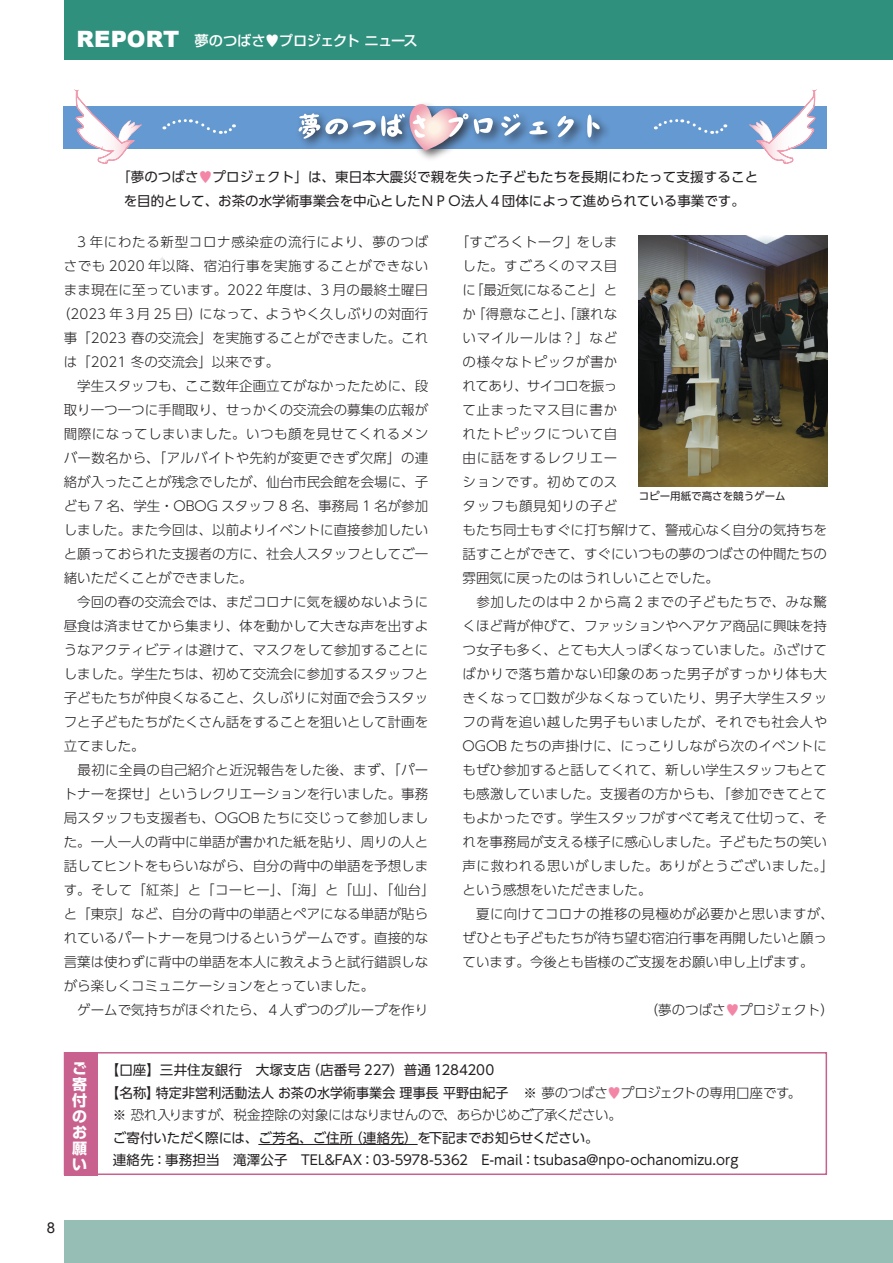
<style>
.page{position:relative;width:893px;height:1263px;background:#fff}
.page>*{position:absolute;margin:0;border:0;box-sizing:border-box;transform-origin:0 0}
.t1{font:700 15px/16.2px "Shin Go Pro";color:#fff;text-align:justify}
.t2{font:15px "Arial";color:#231f20}
.t3{font:500 14.25px "Shin Go Pro";letter-spacing:-.04em;color:#fff}
.body{font:300 13.5px/24px "UD Shin Go Pro";color:#231f20}
.body-2{font:300 13.5px/24px "UD Shin Go Pro";letter-spacing:.02em;color:#231f20}
.body-3{font:13.5px/24px "UD Shin Go Pro";letter-spacing:.005em;color:#231f20;text-align:center}
.body-4{font:300 13.5px "UD Shin Go Pro";letter-spacing:-.04em;color:#231f20}
.body-5{font:13.5px "UD Shin Go Pro";letter-spacing:-.02em;color:#231f20}
.body-6{font:300 13.5px "UD Shin Go Pro";letter-spacing:.04em;color:#231f20}
.body-7{font:300 13.5px "UD Shin Go Pro";letter-spacing:.05em;color:#231f20}
.t4{font:10.5px "UD Shin Go Pro";color:#231f20}
.s1{font-family:"Arial";font-weight:900;font-size:22.5px}
.s2{color:#f386a7}
.s3{font-weight:300}
.s4{font-weight:300;color:#f386a7}
</style>
<div class="page">
<div style="left:64px;top:0;width:829px;height:60px;background:#2f907d"></div>
<div style="left:64px;top:1220px;width:829px;height:43px;background:#97beb4"></div>
<svg style="left:160px;top:257px;width:5px;height:5px"></svg>
<div style="left:64px;top:106px;width:763px;height:43px;background:#6599d1"></div>
<div style="left:295px;top:100px;width:317px;height:62px;background:#231f20;opacity:.7"></div>
<svg style="left:299px;top:104px;width:169px;height:47px"></svg>
<svg style="left:474px;top:118px;width:19px;height:16px"></svg>
<svg style="left:501px;top:114px;width:19px;height:22px"></svg>
<svg style="left:529px;top:121px;width:18px;height:13px"></svg>
<svg style="left:557px;top:116px;width:17px;height:21px"></svg>
<svg style="left:587px;top:115px;width:13px;height:22px"></svg>
<svg style="left:164px;top:119px;width:72px;height:15px"></svg>
<svg style="left:655px;top:119px;width:73px;height:15px"></svg>
<svg style="left:749px;top:90px;width:66px;height:74px"></svg>
<svg style="left:76px;top:90px;width:66px;height:74px"></svg>
<hr style="left:258px;top:1144px;width:160px;height:1px;background:#231f20">
<div style="left:64px;top:1052px;width:763px;height:123px;border:2px solid #c8618e"></div>
<div style="left:64px;top:1052px;width:33px;height:123px;background:#c8618e"></div>
<img style="left:639px;top:235px;width:188px;height:251px">
<p class="t3" style="left:77px;top:29px;width:343px"><span class="s1">REPORT</span> 夢のつばさ♥︎プロジェクト ニュース</p>
<p class="body-3" style="left:117px;top:164px;width:643px">「夢のつばさ<span class="s2">♥</span>プロジェクト」は、東日本大震災で親を失った子どもたちを長期にわたって支援することを目的として、お茶の水学術事業会を中心としたＮＰＯ法人４団体によって進められている事業です。</p>
<p class="body-7" style="left:64px;top:231px;width:366px">　3 年にわたる新型コロナ感染症の流行により、夢のつば</p>
<p class="body-6" style="left:64px;top:255px;width:366px">さでも 2020 年以降、宿泊行事を実施することができない</p>
<p class="body" style="left:64px;top:278px;width:366px">まま現在に至っています。2022 年度は、3 月の最終土曜日</p>
<p class="body" style="left:57px;top:302px;width:373px">（2023 年３月 25 日）になって、ようやく久しぶりの対面行</p>
<p class="body" style="left:64px;top:326px;width:366px">事「2023 春の交流会」を実施することができました。これ</p>
<p class="body" style="left:64px;top:350px;width:217px">は「2021 冬の交流会」以来です。</p>
<p class="body" style="left:64px;top:374px;width:366px;text-align:justify">　学生スタッフも、ここ数年企画立てがなかったために、段取り一つ一つに手間取り、せっかくの交流会の募集の広報が間際になってしまいました。いつも顔を見せてくれるメンバー数名から、「アルバイトや先約が変更できず欠席」の連絡が入ったことが残念でしたが、仙台市民会館を会場に、子ども 7 名、学生・OBOG スタッフ 8 名、事務局 1 名が参加しました。また今回は、以前よりイベントに直接参加したいと願っておられた支援者の方に、社会人スタッフとしてご一緒いただくことができました。</p>
<p class="body" style="left:64px;top:590px;width:366px;text-align:justify">　今回の春の交流会では、まだコロナに気を緩めないように昼食は済ませてから集まり、体を動かして大きな声を出すようなアクティビティは避けて、マスクをして参加することにしました。学生たちは、初めて交流会に参加するスタッフと子どもたちが仲良くなること、久しぶりに対面で会うスタッフと子どもたちがたくさん話をすることを狙いとして計画を立てました。</p>
<p class="body" style="left:64px;top:758px;width:373px">　最初に全員の自己紹介と近況報告をした後、まず、「パートナーを探せ」というレクリエーションを行いました。事務局スタッフも支援者も、OGOB たちに交じって参加しました。一人一人の背中に単語が書かれた紙を貼り、周りの人と話してヒントをもらいながら、自分の背中の単語を予想します。そして「紅茶」と「コーヒー」、「海」と「山」、「仙台」と「東京」など、自分の背中の単語とペアになる単語が貼られているパートナーを見つけるというゲームです。直接的な言葉は使わずに背中の単語を本人に教えようと試行錯誤しながら楽しくコミュニケーションをとっていました。</p>
<p class="body" style="left:64px;top:998px;width:366px">　ゲームで気持ちがほぐれたら、４人ずつのグループを作り</p>
<p class="body" style="left:463px;top:230px;width:366px;text-indent:-7px">「すごろくトーク」をしま<br>した。すごろくのマス目<br>に「最近気になること」と<br>か「得意なこと」、「譲れな<br>いマイルールは？」など<br>の様々なトピックが書か<br>れてあり、サイコロを振っ<br>て止まったマス目に書か<br>れたトピックについて自<br>由に話をするレクリエー<br>ションです。初めてのス<br>タッフも顔見知りの子ど<br>もたち同士もすぐに打ち解けて、警戒心なく自分の気持ちを話すことができて、すぐにいつもの夢のつばさの仲間たちの雰囲気に戻ったのはうれしいことでした。</p>
<p class="body-2" style="left:463px;top:590px;width:373px">　参加したのは中 2 から高 2 までの子どもたちで、みな驚くほど背が伸びて、ファッションやヘアケア商品に興味を持つ女子も多く、とても大人っぽくなっていました。ふざけてばかりで落ち着かない印象のあった男子がすっかり体も大きくなって口数が少なくなっていたり、男子大学生スタッフの背を追い越した男子もいましたが、それでも社会人や<br>OGOB たちの声掛けに、にっこりしながら次のイベントにもぜひ参加すると話してくれて、新しい学生スタッフもとても感激していました。支援者の方からも、　「参加できてとてもよかったです。学生スタッフがすべて考えて仕切って、それを事務局が支える様子に感心しました。子どもたちの笑い声に救われる思いがしました。ありがとうございました。」という感想をいただきました。</p>
<p class="body" style="left:463px;top:902px;width:373px">　夏に向けてコロナの推移の見極めが必要かと思いますが、ぜひとも子どもたちが待ち望む宿泊行事を再開したいと願っています。今後とも皆様のご支援をお願い申し上げます。</p>
<p class="body" style="left:645px;top:998px;width:191px">（夢のつばさ<span class="s2">♥</span>プロジェクト）</p>
<p class="t4" style="left:639px;top:488px;width:148px">コピー用紙で高さを競うゲーム</p>
<p class="t1" style="left:72px;top:1058px;width:16px">ご寄付のお願い</p>
<p class="body-3" style="left:106px;top:1057px;width:390px">【口座】三井住友銀行 大塚支店（店番号 227）普通 1284200</p>
<p class="body-3" style="left:106px;top:1081px;width:697px">【名称】特定非営利活動法人 お茶の水学術事業会 理事長 平野由紀子 <span class="s3">※ 夢のつばさ</span><span class="s4">♥</span><span class="s3">プロジェクトの専用口座です。</span></p>
<p class="body-4" style="left:113px;top:1104px;width:511px">※ 恐れ入りますが、税金控除の対象にはなりませんので、あらかじめご了承ください。</p>
<p class="body-5" style="left:113px;top:1126px;width:487px">ご寄付いただく際には、ご芳名、ご住所（連絡先）を下記までお知らせください。</p>
<p class="body-3" style="left:113px;top:1147px;width:627px">連絡先：事務担当　滝澤公子　TEL&amp;FAX：03-5978-5362　E-mail：tsubasa@npo-ochanomizu.org</p>
<p class="t2" style="left:47px;top:1218px;width:10px">8</p>
</div>
